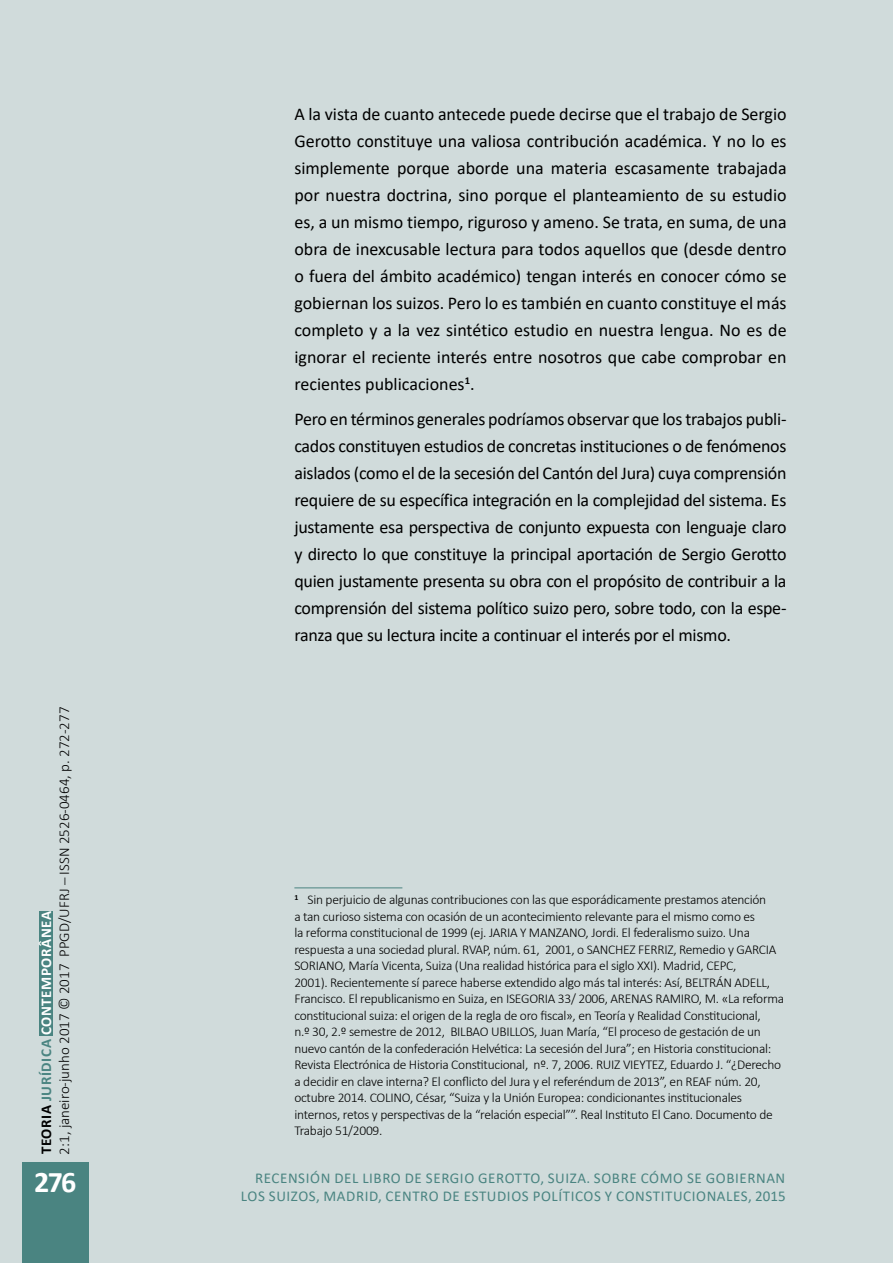
<style>
.page{position:relative;width:893px;height:1263px;background:#d0dbdb}
.page>*{position:absolute;margin:0;border:0;box-sizing:border-box;transform-origin:0 0}
.t1{font:700 30px "Calibri";color:#fff}
.t2{font:18px/27px "Calibri";letter-spacing:-.015em;color:#000;text-align:justify}
.t3{font:15px/18px "Calibri";letter-spacing:.04em;color:#4a8481;text-align:right}
.t4{font:300 15px/18px "Calibri";color:#000}
.t5{font:300 13.5px/16.5px "Calibri";letter-spacing:-.02em;color:#000}
.s1{font-weight:700}
.s2{font-weight:700;color:#4a8481}
.s3{font-weight:700;color:#fff}
</style>
<div class="page">
<div style="left:39px;top:911px;width:14px;height:124px;background:#4a8481"></div>
<div style="left:22px;top:1162px;width:67px;height:101px;background:#4a8481"></div>
<hr style="left:294px;top:887px;width:108px;height:1px;background:#4a8481">
<p class="t4" style="left:37px;top:1154px;width:449px;rotate:-90deg"><span class="s1">TEORIA</span> <span class="s2">JURÍDICA</span> <span class="s3">CONTEMPORÂNEA<br></span>2:1, janeiro-junho 2017 © 2017 PPGD/UFRJ – ISSN 2526-0464, p. 272-277</p>
<p class="t2" style="left:294px;top:100px;width:494px">A la vista de cuanto antecede puede decirse que el trabajo de Sergio Gerotto constituye una valiosa contribución académica. Y no lo es simplemente porque aborde una materia escasamente trabajada por nuestra doctrina, sino porque el planteamiento de su estudio es, a un mismo tiempo, riguroso y ameno. Se trata, en suma, de una obra de inexcusable lectura para todos aquellos que (desde dentro o fuera del ámbito académico) tengan interés en conocer cómo se gobiernan los suizos. Pero lo es también en cuanto constituye el más completo y a la vez sintético estudio en nuestra lengua. No es de ignorar el reciente interés entre nosotros que cabe comprobar en recientes publicaciones<sup>1</sup>.</p>
<p class="t2" style="left:294px;top:405px;width:494px">Pero en términos generales podríamos observar que los trabajos publi&shy;cados constituyen estudios de concretas instituciones o de fenómenos aislados (como el de la secesión del Cantón del Jura) cuya comprensión requiere de su específica integración en la complejidad del sistema. Es justamente esa perspectiva de conjunto expuesta con lenguaje claro y directo lo que constituye la principal aportación de Sergio Gerotto quien justamente presenta su obra con el propósito de contribuir a la comprensión del sistema político suizo pero, sobre todo, con la espe&shy;ranza que su lectura incite a continuar el interés por el mismo.</p>
<p class="t5" style="left:294px;top:891px;width:491px"><sup>1</sup> Sin perjuicio de algunas contribuciones con las que esporádicamente prestamos atención<br>a tan curioso sistema con ocasión de un acontecimiento relevante para el mismo como es<br>la reforma constitucional de 1999 (ej. JARIA Y MANZANO, Jordi. El federalismo suizo. Una respuesta a una sociedad plural. RVAP, núm. 61, 2001, o SANCHEZ FERRIZ, Remedio y GARCIA SORIANO, María Vicenta, Suiza (Una realidad histórica para el siglo XXI). Madrid, CEPC,<br>2001). Recientemente sí parece haberse extendido algo más tal interés: Así, BELTRÁN ADELL, Francisco. El republicanismo en Suiza, en ISEGORIA 33/ 2006, ARENAS RAMIRO, M. «La reforma constitucional suiza: el origen de la regla de oro fiscal», en Teoría y Realidad Constitucional,<br>n.º 30, 2.º semestre de 2012, BILBAO UBILLOS, Juan María, “El proceso de gestación de un nuevo cantón de la confederación Helvética: La secesión del Jura”; en Historia constitucional:<br>Revista Electrónica de Historia Constitucional, nº. 7, 2006. RUIZ VIEYTEZ, Eduardo J. “¿Derecho a decidir en clave interna? El conflicto del Jura y el referéndum de 2013”, en REAF núm. 20, octubre 2014. COLINO, César, “Suiza y la Unión Europea: condicionantes institucionales internos, retos y perspectivas de la “relación especial””. Real Instituto El Cano. Documento de Trabajo 51/2009.</p>
<h1 class="t1" style="left:34px;top:1161px;width:44px">276</h1>
<p class="t3" style="left:241px;top:1168px;width:546px">RECENSIÓN DEL LIBRO DE SERGIO GEROTTO, SUIZA. SOBRE CÓMO SE GOBIERNAN<br>LOS SUIZOS, MADRID, CENTRO DE ESTUDIOS POLÍTICOS Y CONSTITUCIONALES, 2015</p>
</div>
